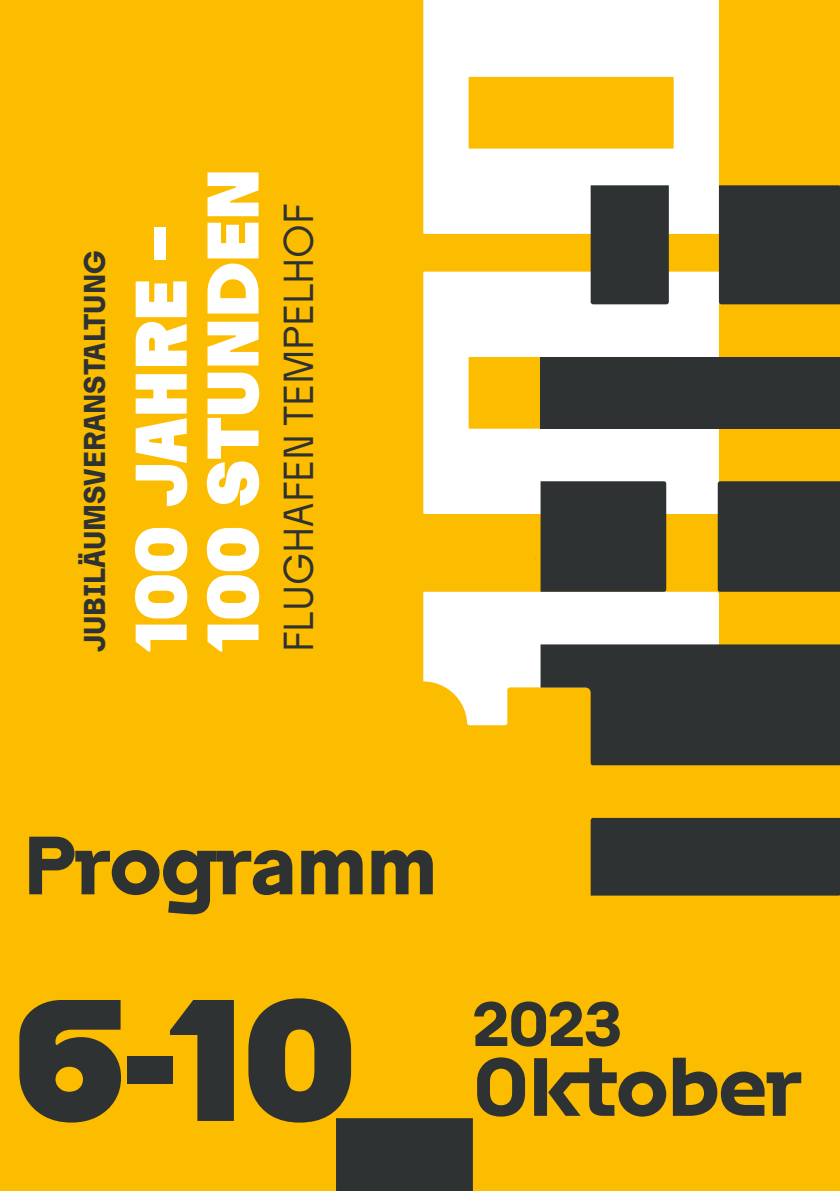
<style>
.page{position:relative;width:840px;height:1191px;background:#fff}
.page>*{position:absolute;margin:0;border:0;box-sizing:border-box;transform-origin:0 0}
.t1{font:900 161.2px "TRY Tosh B";color:#2f3232}
.t2{font:700 76.8px "TRY Tosh B";color:#2f3232}
.t3{font:900 68px/71.8px "TRY Tosh A";color:#fff}
.t4{font:700 58.4px "TRY Tosh A";color:#2f3232}
.t5{font:39px "TRY Tosh A";color:#2f3232}
.t6{font:700 28px "TRY Tosh A";color:#2f3232}
</style>
<div class="page">
<div style="left:0;top:0;width:839px;height:1191px;background:#fcbc00"></div>
<svg style="left:423px;top:0;width:295px;height:234px;fill:#fff"></svg>
<svg style="left:423px;top:272px;width:295px;height:209px;background:#fdf6e1"></svg>
<div style="left:540px;top:357px;width:299px;height:71px;background:#2f3232"></div>
<div style="left:590px;top:185px;width:78px;height:119px;background:#2f3232"></div>
<div style="left:718px;top:185px;width:121px;height:119px;background:#2f3232"></div>
<div style="left:590px;top:818px;width:249px;height:77px;background:#2f3232"></div>
<svg style="left:423px;top:481px;width:416px;height:284px"></svg>
<div style="left:336px;top:1118px;width:136px;height:73px;background:#2f3232"></div>
<p class="t6" style="left:79px;top:652px;width:403px;rotate:-90deg">JUBILÄUMSVERANSTALTUNG</p>
<h3 class="t3" style="left:127px;top:652px;width:485px;rotate:-90deg">100 JAHRE –<br>100 STUNDEN</h3>
<h3 class="t5" style="left:277px;top:652px;width:450px;rotate:-90deg">FLUGHAFEN TEMPELHOF</h3>
<h2 class="t2" style="left:24px;top:823px;width:414px">Programm</h2>
<h1 class="t1" style="left:15px;top:971px;width:343px">6-10</h1>
<h3 class="t4" style="left:472px;top:991px;width:150px">2023</h3>
<h2 class="t2" style="left:472px;top:1044px;width:329px">Oktober</h2>
</div>
